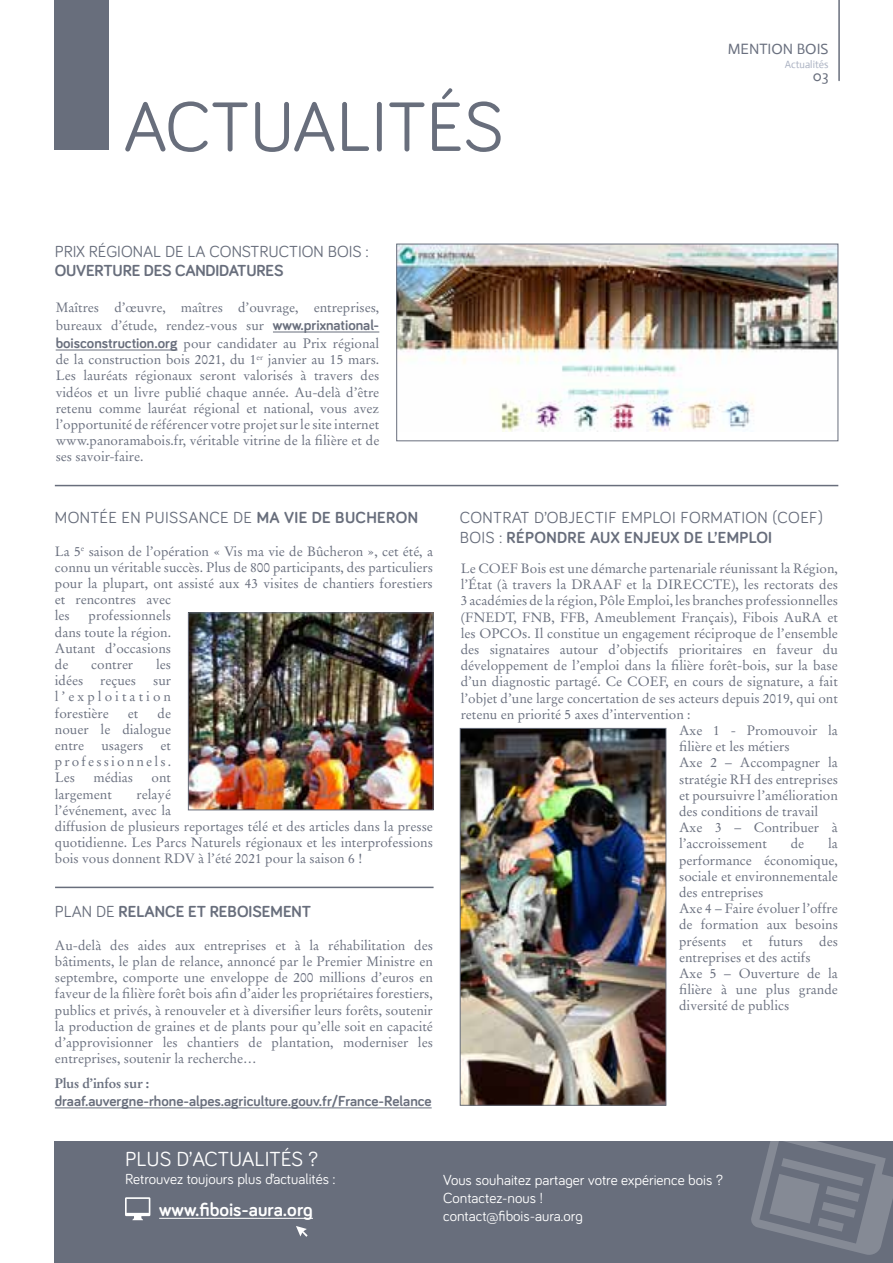
<style>
.page{position:relative;width:893px;height:1263px;background:#fff}
.page>*{position:absolute;margin:0;border:0;box-sizing:border-box;transform-origin:0 0}
.t1{font:72px "Bariol";color:#686e7c}
.t2{font:21px "Bariol";color:#fff}
.t3{font:700 19.5px "Bariol";color:#fff}
.t4{font:16.5px/19.8px "Bariol";letter-spacing:.02em;color:#686e7c}
.t5{font:700 16.5px "Bariol";letter-spacing:-.01em;color:#686e7c}
.t6{font:16.5px "Bariol";color:#686e7c}
.t7{font:15px/18px "Bariol";color:#fff}
.t8{font:700 15px "Bariol";color:#686e7c}
.t9{font:15px "Actor";color:#6a707f}
.t10{font:15px "Actor";color:#686e7c}
.t11{font:13.5px/16.2px "Stempel Garamond";color:#6a707f;text-align:justify}
.t12{font:700 13.5px "Stempel Garamond";letter-spacing:-.02em;color:#6a707f}
.t13{font:10.5px "Actor";color:#acb3c3}
.s1{font-family:"Bariol";font-weight:700;font-size:15px;color:#686e7c}
.s2{font-weight:700}
.s3{font-weight:400}
</style>
<div class="page">
<hr style="left:838px;top:0;width:2px;height:80px;background:#686e7c">
<div style="left:54px;top:0;width:54px;height:150px;background:#686e7c"></div>
<hr style="left:55px;top:887px;width:379px;height:1px;background:#686e7c">
<hr style="left:55px;top:485px;width:783px;height:1px;background:#686e7c">
<hr style="left:55px;top:1107px;width:377px;height:1px;background:#686e7c">
<hr style="left:273px;top:332px;width:106px;height:1px;background:#686e7c">
<hr style="left:56px;top:350px;width:121px;height:1px;background:#686e7c">
<div style="left:54px;top:1141px;width:839px;height:122px;background:#686e7c"></div>
<svg style="left:751px;top:1141px;width:142px;height:114px"></svg>
<hr style="left:159px;top:1218px;width:154px;height:1px;background:#fff">
<svg style="left:125px;top:1197px;width:25px;height:23px"></svg>
<svg style="left:296px;top:1226px;width:12px;height:11px"></svg>
<img style="left:190px;top:615px;width:241px;height:193px">
<div style="left:188px;top:613px;width:245px;height:197px;border:1px solid #686e7c"></div>
<img style="left:398px;top:246px;width:438px;height:186px">
<div style="left:396px;top:244px;width:442px;height:197px;border:1px solid #686e7c"></div>
<img style="left:462px;top:730px;width:202px;height:374px">
<div style="left:460px;top:728px;width:206px;height:378px;border:1px solid #686e7c"></div>
<h1 class="t1" style="left:123px;top:78px;width:382px">ACTUALITÉS</h1>
<p class="t6" style="left:55px;top:240px;width:315px">PRIX RÉGIONAL DE LA CONSTRUCTION BOIS :</p>
<p class="t5" style="left:55px;top:260px;width:230px">OUVERTURE DES CANDIDATURES</p>
<p class="t11" style="left:56px;top:298px;width:325px;line-height:18px">Maîtres d’œuvre, maîtres d’ouvrage, entreprises, bureaux d’étude, rendez-vous sur <span class="s1">www.prixnational&shy;boisconstruction.org</span> pour candidater au Prix régional</p>
<p class="t11" style="left:56px;top:352px;width:325px">de la construction bois 2021, du 1<sup>er</sup> janvier au 15 mars.<br>Les lauréats régionaux seront valorisés à travers des vidéos et un livre publié chaque année. Au-delà d’être retenu comme lauréat régional et national, vous avez l’opportunité de référencer votre projet sur le site internet www.panoramabois.fr, véritable vitrine de la filière et de ses savoir-faire.</p>
<p class="t9" style="left:728px;top:40px;width:102px">MENTION BOIS</p>
<p class="t13" style="left:785px;top:58px;width:45px">Actualités</p>
<p class="t10" style="left:813px;top:67px;width:17px">03</p>
<p class="t4" style="left:55px;top:507px;width:365px">MONTÉE EN PUISSANCE DE <span class="s2">MA VIE DE BUCHERON</span></p>
<p class="t11" style="left:55px;top:543px;width:380px;text-align:left">La 5<sup>e</sup> saison de l’opération « Vis ma vie de Bûcheron », cet été, a connu un véritable succès. Plus de 800 participants, des particuliers pour la plupart, ont assisté aux 43 visites de chantiers forestiers et rencontres avec<br>les</p>
<p class="t11" style="left:55px;top:608px;width:118px;text-indent:34px">professionnels dans toute la région.<br>Autant d’occasions de</p>
<p class="t11" style="left:91px;top:656px;width:43px">contrer</p>
<p class="t11" style="left:156px;top:656px;width:16px">les</p>
<p class="t11" style="left:55px;top:672px;width:30px">idées</p>
<p class="t11" style="left:100px;top:672px;width:37px">reçues</p>
<p class="t11" style="left:55px;top:672px;width:118px;text-indent:98px">sur l’exploitation forestière</p>
<p class="t11" style="left:55px;top:705px;width:118px;text-indent:103px">de nouer le dialogue entre</p>
<p class="t11" style="left:128px;top:705px;width:12px">et</p>
<p class="t11" style="left:55px;top:737px;width:118px;text-indent:106px">et professionnels.<br>Les</p>
<p class="t11" style="left:101px;top:737px;width:43px">usagers</p>
<p class="t11" style="left:93px;top:770px;width:41px">médias</p>
<p class="t11" style="left:152px;top:770px;width:21px">ont</p>
<p class="t11" style="left:55px;top:786px;width:58px">largement</p>
<p class="t11" style="left:55px;top:786px;width:380px;text-align:left;text-indent:82px">relayé<br>l’événement, avec la<br>diffusion de plusieurs reportages télé et des articles dans la presse quotidienne. Les Parcs Naturels régionaux et les interprofessions bois vous donnent RDV à l’été 2021 pour la saison 6 !</p>
<p class="t5" style="left:55px;top:901px;width:258px"><span class="s3">PLAN DE</span> RELANCE ET REBOISEMENT</p>
<p class="t11" style="left:55px;top:937px;width:380px">Au-delà des aides aux entreprises et à la réhabilitation des bâtiments, le plan de relance, annoncé par le Premier Ministre en septembre, comporte une enveloppe de 200 millions d’euros en faveur de la filière forêt bois afin d’aider les propriétaires forestiers, publics et privés, à renouveler et à diversifier leurs forêts, soutenir la production de graines et de plants pour qu’elle soit en capacité d’approvisionner les chantiers de plantation, moderniser les entreprises, soutenir la recherche…</p>
<p class="t12" style="left:55px;top:1075px;width:96px">Plus d’infos sur :</p>
<p class="t8" style="left:55px;top:1090px;width:378px">draaf.auvergne-rhone-alpes.agriculture.gouv.fr/France-Relance</p>
<p class="t4" style="left:460px;top:507px;width:365px">CONTRAT D’OBJECTIF EMPLOI FORMATION (COEF)<br>BOIS : <span class="s2">RÉPONDRE AUX ENJEUX DE L’EMPLOI</span></p>
<p class="t11" style="left:461px;top:560px;width:379px">Le COEF Bois est une démarche partenariale réunissant la Région,</p>
<p class="t11" style="left:461px;top:576px;width:379px">l’État (à travers la DRAAF et la DIRECCTE), les rectorats des</p>
<p class="t11" style="left:461px;top:593px;width:379px">3 académies de la région, Pôle Emploi, les branches professionnelles</p>
<p class="t11" style="left:461px;top:609px;width:379px">(FNEDT, FNB, FFB, Ameublement Français), Fibois AuRA et</p>
<p class="t11" style="left:461px;top:625px;width:379px">les OPCOs. Il constitue un engagement réciproque de l’ensemble</p>
<p class="t11" style="left:461px;top:641px;width:379px">des signataires autour d’objectifs prioritaires en faveur du</p>
<p class="t11" style="left:461px;top:657px;width:379px">développement de l’emploi dans la filière forêt-bois, sur la base</p>
<p class="t11" style="left:461px;top:674px;width:379px">d’un diagnostic partagé. Ce COEF, en cours de signature, a fait</p>
<p class="t11" style="left:461px;top:690px;width:379px">l’objet d’une large concertation de ses acteurs depuis 2019, qui ont</p>
<p class="t11" style="left:461px;top:706px;width:231px">retenu en priorité 5 axes d’intervention :</p>
<p class="t11" style="left:679px;top:722px;width:160px">Axe 1 - Promouvoir la</p>
<p class="t11" style="left:679px;top:738px;width:112px">filière et les métiers</p>
<p class="t11" style="left:679px;top:755px;width:160px">Axe 2 – Accompagner la</p>
<p class="t11" style="left:679px;top:771px;width:160px">stratégie RH des entreprises</p>
<p class="t11" style="left:679px;top:787px;width:160px">et poursuivre l’amélioration</p>
<p class="t11" style="left:679px;top:803px;width:141px">des conditions de travail</p>
<p class="t11" style="left:679px;top:819px;width:160px">Axe 3 – Contribuer à</p>
<p class="t11" style="left:679px;top:836px;width:89px">l’accroissement</p>
<p class="t11" style="left:791px;top:836px;width:15px">de</p>
<p class="t11" style="left:679px;top:836px;width:160px;text-align:left;text-indent:149px">la performance économique, sociale et environnementale des entreprises<br>Axe 4 – Faire évoluer l’offre de formation aux besoins présents et futurs des entreprises et des actifs<br>Axe 5 – Ouverture de la filière à une plus grande diversité de publics</p>
<h2 class="t2" style="left:125px;top:1145px;width:195px">PLUS D’ACTUALITÉS ?</h2>
<p class="t7" style="left:125px;top:1169px;width:212px">Retrouvez toujours plus d’actualités :</p>
<h3 class="t3" style="left:159px;top:1196px;width:155px">www.fibois-aura.org</h3>
<p class="t7" style="left:443px;top:1171px;width:281px">Vous souhaitez partager votre expérience bois ?<br>Contactez-nous !<br>contact@fibois-aura.org</p>
</div>
